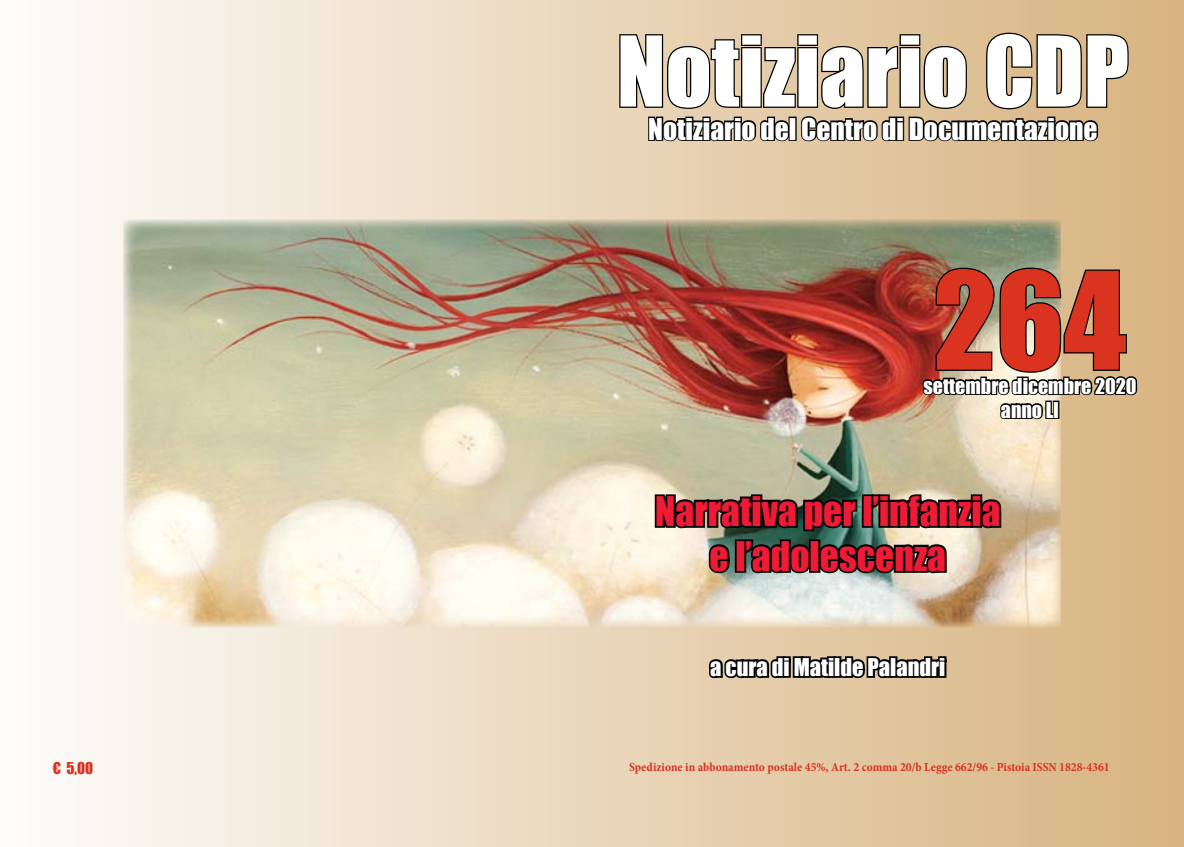
<style>
.page{position:relative;width:1184px;height:847px;background:#fff}
.page>*{position:absolute;margin:0;border:0;box-sizing:border-box;transform-origin:0 0}
.t1{font:125px "Impact";color:#da3320}
.t2{font:90px "Impact";color:#fff}
.t3{font:37.5px/45px "Impact";color:#ed1b35;text-align:center}
.t4{font:27.5px "Impact";color:#fff}
.t5{font:22.5px "Impact";color:#fff}
.t6{font:20px "Impact";color:#fff}
.t7{font:15px "Impact";color:#da3320}
.t8{font:700 condensed 12.5px "Minion Pro";color:#da3320}
</style>
<div class="page">
<div style="left:0;top:0;width:1183px;height:847px;background:linear-gradient(to right,#fefdfb,#d7b37f)"></div>
<img style="left:123px;top:220px;width:937px;height:407px">
<img style="left:920px;top:266px;width:218px;height:155px">
<div style="left:1052px;top:401px;width:7px;height:18px;border:2px solid #000"></div>
<img style="left:653px;top:487px;width:350px;height:89px">
<svg style="left:705px;top:608px;width:243px;height:86px;background:#b6a58c"></svg>
<svg style="left:618px;top:31px;width:512px;height:112px;background:#a99477"></svg>
<h2 class="t2" style="left:617px;top:1px;width:514px">Notiziario CDP</h2>
<h3 class="t4" style="left:648px;top:107px;width:451px">Notiziario del Centro di Documentazione</h3>
<h1 class="t1" style="left:933px;top:224px;width:194px">264</h1>
<h3 class="t6" style="left:1000px;top:394px;width:60px">anno LI</h3>
<h3 class="t6" style="left:923px;top:370px;width:215px">settembre dicembre 2020</h3>
<h3 class="t3" style="left:655px;top:488px;width:347px">Narrativa per l’infanzia e l’adolescenza</h3>
<h3 class="t5" style="left:710px;top:650px;width:237px">a cura di Matilde Palandri</h3>
<p class="t7" style="left:53px;top:756px;width:41px">€ 5,00</p>
<p class="t8" style="left:629px;top:758px;width:482px">Spedizione in abbonamento postale 45%, Art. 2 comma 20/b Legge 662/96 - Pistoia ISSN 1828-4361</p>
</div>
